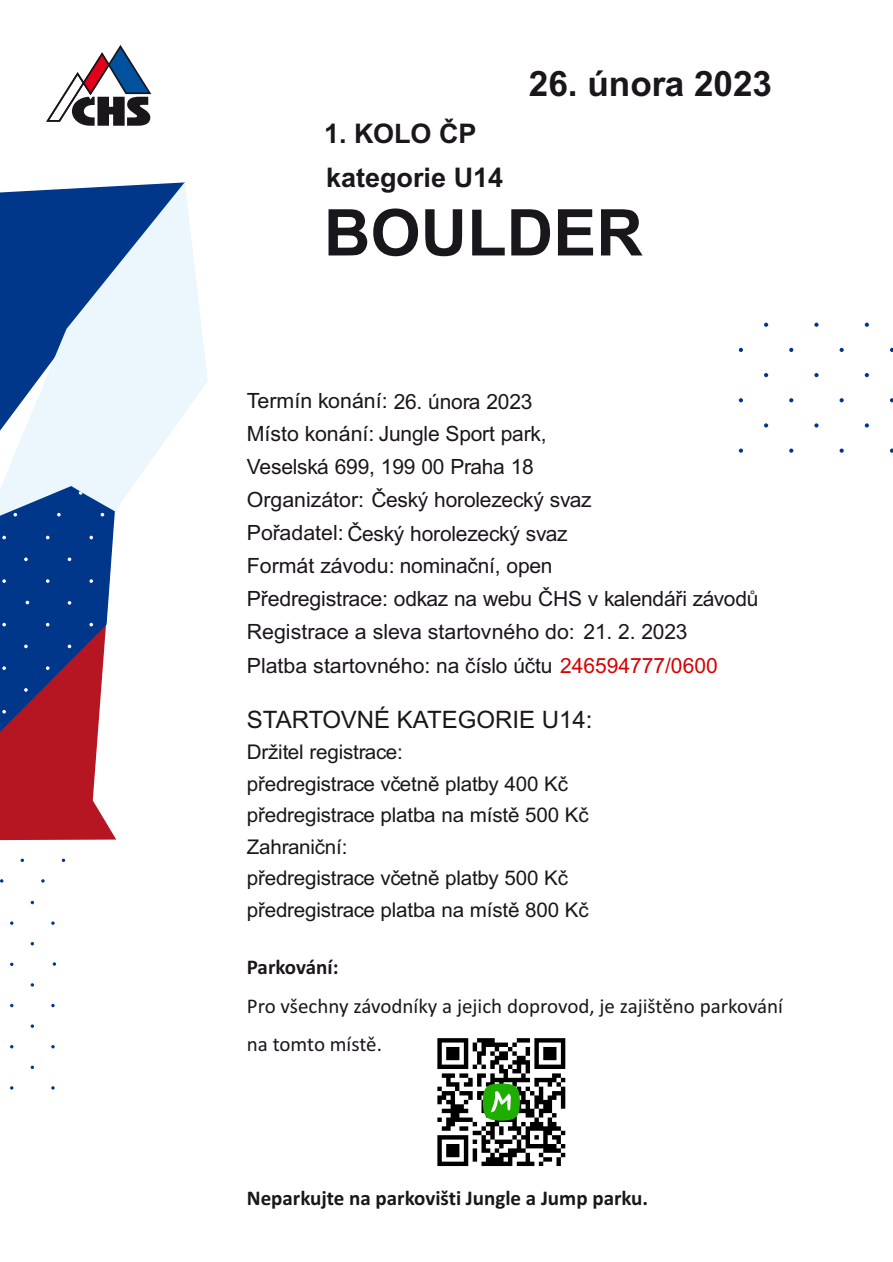
<style>
.page{position:relative;width:893px;height:1262px;background:#fff}
.page>*{position:absolute;margin:0;border:0;box-sizing:border-box;transform-origin:0 0}
.t1{font:700 64.5px "Arial";color:#1a171c}
.t2{font:700 35.1px "Arial";color:#1a171c}
.t3{font:700 27px "Arial";color:#1a171c}
.t4{font:24px "Arial";color:#1a171c}
.t5{font:21px/33.2px "Arial";letter-spacing:-.01em;color:#1a171c}
.t6{font:21px/38.4px "Calibri";color:#1a171c}
.t7{font:700 21px "Calibri";color:#1a171c}
.t8{font:20.25px/31.5px "Arial";letter-spacing:-.01em;color:#1a171c}
.s1{color:#d90000}
</style>
<div class="page">
<svg style="left:46px;top:45px;width:106px;height:81px"></svg>
<svg style="left:41px;top:879px;width:4px;height:3px"></svg>
<svg style="left:62px;top:858px;width:3px;height:4px"></svg>
<svg style="left:51px;top:1003px;width:4px;height:4px"></svg>
<svg style="left:51px;top:1045px;width:4px;height:3px"></svg>
<svg style="left:31px;top:1065px;width:3px;height:4px"></svg>
<svg style="left:51px;top:1086px;width:4px;height:3px"></svg>
<svg style="left:764px;top:323px;width:4px;height:4px"></svg>
<svg style="left:814px;top:323px;width:4px;height:4px"></svg>
<svg style="left:864px;top:323px;width:4px;height:4px"></svg>
<svg style="left:738px;top:348px;width:5px;height:4px"></svg>
<svg style="left:789px;top:348px;width:4px;height:4px"></svg>
<svg style="left:839px;top:348px;width:4px;height:4px"></svg>
<svg style="left:890px;top:348px;width:3px;height:4px"></svg>
<svg style="left:764px;top:373px;width:4px;height:4px"></svg>
<svg style="left:738px;top:398px;width:5px;height:4px"></svg>
<svg style="left:789px;top:398px;width:4px;height:4px"></svg>
<svg style="left:814px;top:373px;width:4px;height:4px"></svg>
<svg style="left:864px;top:373px;width:4px;height:4px"></svg>
<svg style="left:839px;top:398px;width:4px;height:4px"></svg>
<svg style="left:890px;top:398px;width:3px;height:4px"></svg>
<svg style="left:764px;top:423px;width:4px;height:4px"></svg>
<svg style="left:814px;top:423px;width:4px;height:4px"></svg>
<svg style="left:864px;top:423px;width:4px;height:4px"></svg>
<svg style="left:738px;top:448px;width:5px;height:5px"></svg>
<svg style="left:789px;top:448px;width:4px;height:5px"></svg>
<svg style="left:839px;top:448px;width:4px;height:5px"></svg>
<svg style="left:890px;top:448px;width:3px;height:5px"></svg>
<svg style="left:0;top:182px;width:208px;height:327px;background:#9bb4d4"></svg>
<svg style="left:0;top:486px;width:116px;height:354px;background:#694571"></svg>
<svg style="left:437px;top:1038px;width:128px;height:128px"></svg>
<p class="t3" style="left:324px;top:124px;width:154px">1. KOLO ČP</p>
<p class="t3" style="left:326px;top:167px;width:179px">kategorie U14</p>
<h2 class="t2" style="left:529px;top:71px;width:245px">26. února 2023</h2>
<h1 class="t1" style="left:324px;top:208px;width:320px">BOULDER</h1>
<p class="t5" style="left:247px;top:386px;width:513px">Termín konání: 26. února 2023<br>Místo konání: Jungle Sport park,<br>Veselská 699, 199 00 Praha 18<br>Organizátor: Český horolezecký svaz<br>Pořadatel: Český horolezecký svaz<br>Formát závodu: nominační, open<br>Předregistrace: odkaz na webu ČHS v kalendáři závodů Registrace a sleva startovného do: 21. 2. 2023<br>Platba startovného: na číslo účtu <span class="s1">246594777/0600</span></p>
<p class="t4" style="left:247px;top:710px;width:347px">STARTOVNÉ KATEGORIE U14:</p>
<p class="t8" style="left:247px;top:738px;width:343px">Držitel registrace:<br>předregistrace včetně platby 400 Kč předregistrace platba na místě 500 Kč<br>Zahraniční:<br>předregistrace včetně platby 500 Kč předregistrace platba na místě 800 Kč</p>
<p class="t7" style="left:247px;top:958px;width:93px">Parkování:</p>
<p class="t6" style="left:247px;top:988px;width:537px">Pro všechny závodníky a jejich doprovod, je zajištěno parkování na tomto místě.</p>
<p class="t7" style="left:247px;top:1189px;width:403px">Neparkujte na parkovišti Jungle a Jump parku.</p>
</div>
